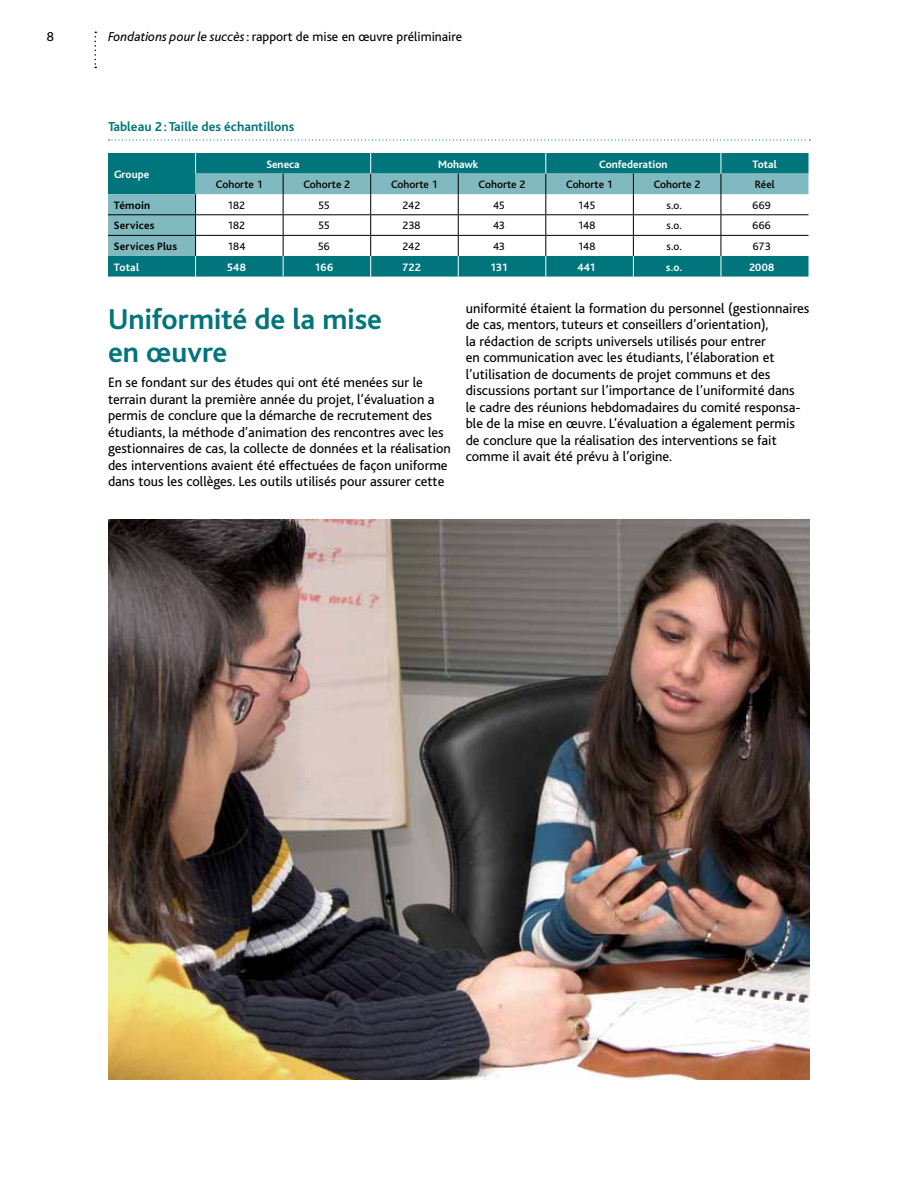
<style>
.page{position:relative;width:918px;height:1188px;background:#fff}
.page>*{position:absolute;margin:0;border:0;box-sizing:border-box;transform-origin:0 0}
.t1{font:700 30px/33px "Bliss";letter-spacing:-.005em;color:#00757b}
.t2{font:14.25px/16.5px "Bliss";color:#000}
.t3{font:13.5px "Bliss";color:#000}
.t4{font:700 13.5px "Bliss";color:#00757b}
.t5{font:700 11.25px "Bliss";color:#fff}
.t6{font:11.25px "Bliss";letter-spacing:.005em;color:#000}
.t7{font:500 11.25px "Bliss";color:#000}
.t8{font:700 11.25px "Bliss";letter-spacing:.015em;color:#000}
.s1{font-style:italic}
</style>
<div class="page">
<svg style="left:94px;top:32px;width:2px;height:36px"></svg>
<svg style="left:109px;top:140px;width:701px;height:1px"></svg>
<div style="left:108px;top:153px;width:700px;height:124px;background:#00757b"></div>
<svg style="left:108px;top:174px;width:700px;height:82px"></svg>
<hr style="left:108px;top:214px;width:88px;height:1px;background:#000">
<hr style="left:196px;top:214px;width:87px;height:1px;background:#000">
<hr style="left:283px;top:214px;width:88px;height:1px;background:#000">
<hr style="left:371px;top:214px;width:87px;height:1px;background:#000">
<hr style="left:458px;top:214px;width:88px;height:1px;background:#000">
<hr style="left:546px;top:214px;width:87px;height:1px;background:#000">
<hr style="left:633px;top:214px;width:88px;height:1px;background:#000">
<hr style="left:721px;top:214px;width:87px;height:1px;background:#000">
<hr style="left:108px;top:235px;width:88px;height:1px;background:#000">
<hr style="left:196px;top:235px;width:87px;height:1px;background:#000">
<hr style="left:283px;top:235px;width:88px;height:1px;background:#000">
<hr style="left:371px;top:235px;width:87px;height:1px;background:#000">
<hr style="left:458px;top:235px;width:88px;height:1px;background:#000">
<hr style="left:546px;top:235px;width:87px;height:1px;background:#000">
<hr style="left:633px;top:235px;width:88px;height:1px;background:#000">
<hr style="left:721px;top:235px;width:87px;height:1px;background:#000">
<svg style="left:195px;top:153px;width:1px;height:21px"></svg>
<svg style="left:195px;top:194px;width:1px;height:83px"></svg>
<svg style="left:283px;top:174px;width:1px;height:103px"></svg>
<svg style="left:370px;top:153px;width:1px;height:124px"></svg>
<svg style="left:458px;top:174px;width:1px;height:103px"></svg>
<svg style="left:545px;top:153px;width:1px;height:124px"></svg>
<svg style="left:633px;top:174px;width:1px;height:103px"></svg>
<svg style="left:721px;top:153px;width:1px;height:124px"></svg>
<img style="left:108px;top:520px;width:702px;height:560px">
<p class="t3" style="left:47px;top:29px;width:9px">8</p>
<p class="t3" style="left:108px;top:29px;width:356px"><span class="s1">Fondations pour le succès</span>: rapport de mise en œuvre préliminaire</p>
<p class="t4" style="left:108px;top:120px;width:188px">Tableau 2: Taille des échantillons</p>
<p class="t5" style="left:114px;top:168px;width:37px">Groupe</p>
<p class="t5" style="left:266px;top:158px;width:35px">Seneca</p>
<p class="t5" style="left:438px;top:158px;width:42px">Mohawk</p>
<p class="t5" style="left:599px;top:158px;width:70px">Confederation</p>
<p class="t5" style="left:753px;top:158px;width:26px">Total</p>
<p class="t7" style="left:216px;top:179px;width:48px">Cohorte 1</p>
<p class="t7" style="left:304px;top:179px;width:48px">Cohorte 2</p>
<p class="t7" style="left:391px;top:179px;width:48px">Cohorte 1</p>
<p class="t7" style="left:479px;top:179px;width:48px">Cohorte 2</p>
<p class="t7" style="left:566px;top:179px;width:48px">Cohorte 1</p>
<p class="t7" style="left:654px;top:179px;width:48px">Cohorte 2</p>
<p class="t7" style="left:755px;top:179px;width:21px">Réel</p>
<p class="t8" style="left:114px;top:199px;width:38px">Témoin</p>
<p class="t6" style="left:227px;top:199px;width:19px">182</p>
<p class="t6" style="left:318px;top:199px;width:13px">55</p>
<p class="t6" style="left:403px;top:199px;width:19px">242</p>
<p class="t6" style="left:493px;top:199px;width:13px">45</p>
<p class="t6" style="left:578px;top:199px;width:19px">145</p>
<p class="t6" style="left:666px;top:199px;width:17px">s.o.</p>
<p class="t6" style="left:753px;top:199px;width:20px">669</p>
<p class="t8" style="left:114px;top:220px;width:42px">Services</p>
<p class="t6" style="left:227px;top:220px;width:19px">182</p>
<p class="t6" style="left:318px;top:220px;width:13px">55</p>
<p class="t6" style="left:402px;top:220px;width:20px">238</p>
<p class="t6" style="left:493px;top:220px;width:13px">43</p>
<p class="t6" style="left:578px;top:220px;width:19px">148</p>
<p class="t6" style="left:666px;top:220px;width:17px">s.o.</p>
<p class="t6" style="left:753px;top:220px;width:20px">666</p>
<p class="t8" style="left:114px;top:240px;width:65px">Services Plus</p>
<p class="t6" style="left:227px;top:240px;width:19px">184</p>
<p class="t6" style="left:318px;top:240px;width:13px">56</p>
<p class="t6" style="left:403px;top:240px;width:19px">242</p>
<p class="t6" style="left:493px;top:240px;width:13px">43</p>
<p class="t6" style="left:578px;top:240px;width:19px">148</p>
<p class="t6" style="left:666px;top:240px;width:17px">s.o.</p>
<p class="t6" style="left:753px;top:240px;width:19px">673</p>
<p class="t5" style="left:114px;top:261px;width:27px">Total</p>
<p class="t5" style="left:227px;top:261px;width:20px">548</p>
<p class="t5" style="left:315px;top:261px;width:20px">166</p>
<p class="t5" style="left:402px;top:261px;width:20px">722</p>
<p class="t5" style="left:490px;top:261px;width:19px">131</p>
<p class="t5" style="left:577px;top:261px;width:20px">441</p>
<p class="t5" style="left:666px;top:261px;width:18px">s.o.</p>
<p class="t5" style="left:749px;top:261px;width:27px">2008</p>
<h1 class="t1" style="left:108px;top:304px;width:276px">Uniformité de la mise en œuvre</h1>
<p class="t2" style="left:108px;top:374px;width:344px">En se fondant sur des études qui ont été menées sur le terrain durant la première année du projet, l’évaluation a permis de conclure que la démarche de recrutement des étudiants, la méthode d’animation des rencontres avec les gestionnaires de cas, la collecte de données et la réalisation des interventions avaient été effectuées de façon uniforme dans tous les collèges. Les outils utilisés pour assurer cette</p>
<p class="t2" style="left:466px;top:300px;width:345px">uniformité étaient la formation du personnel (gestionnaires de cas, mentors, tuteurs et conseillers d’orientation),<br>la rédaction de scripts universels utilisés pour entrer<br>en communication avec les étudiants, l’élaboration et l’utilisation de documents de projet communs et des discussions portant sur l’importance de l’uniformité dans<br>le cadre des réunions hebdomadaires du comité responsa&shy;ble de la mise en œuvre. L’évaluation a également permis de conclure que la réalisation des interventions se fait comme il avait été prévu à l’origine.</p>
</div>
